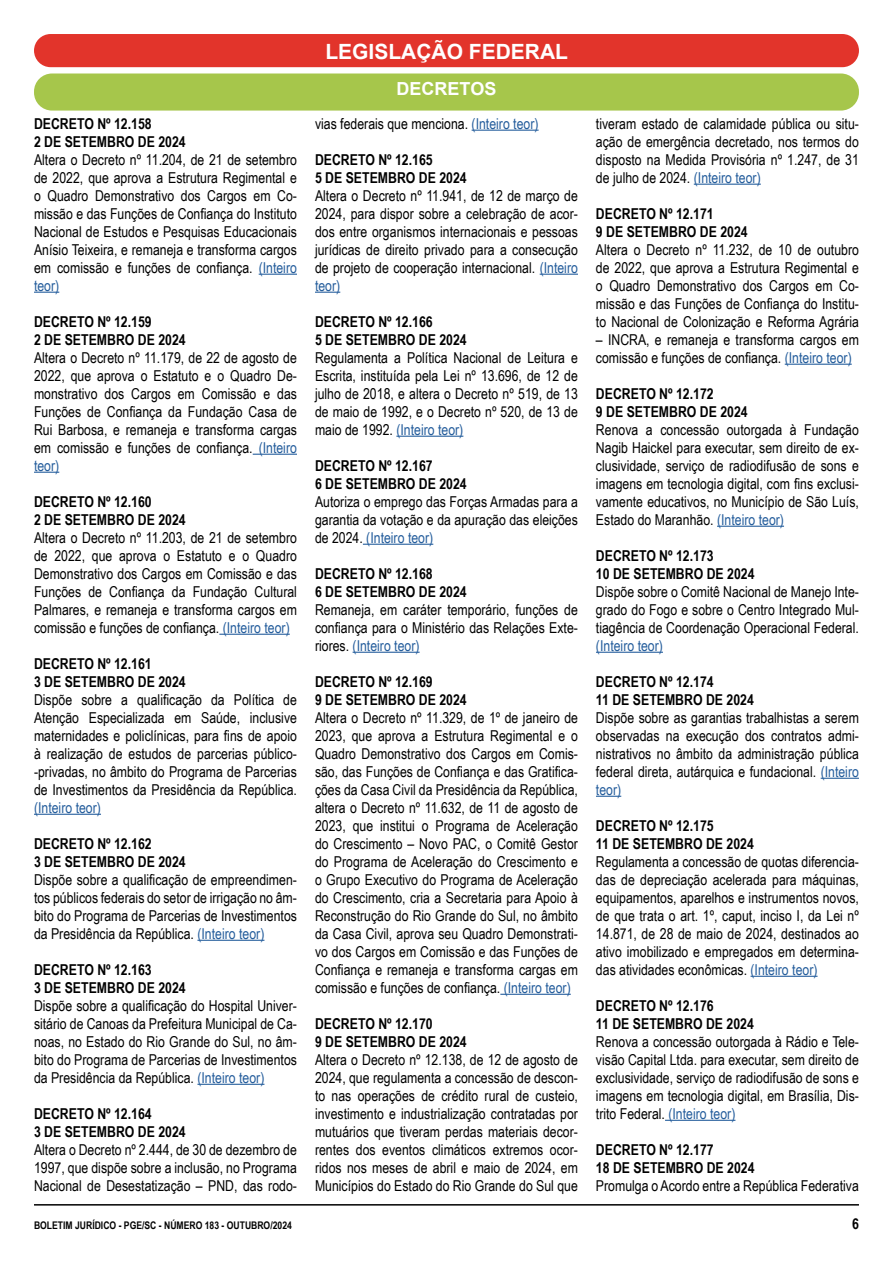
<style>
.page{position:relative;width:893px;height:1263px;background:#fff}
.page>*{position:absolute;margin:0;border:0;box-sizing:border-box;transform-origin:0 0}
.t1{font:700 21px "Arial";color:#fff}
.t2{font:700 18px "Arial";color:#fff}
.t3{font:15px/18px "Arial Narrow";color:#000;text-align:justify}
.t4{font:700 15px/18px "Arial Narrow";color:#000}
.t5{font:15px "Arial Narrow";color:#245d9c}
.t6{font:700 10.5px "Arial Narrow";color:#000}
.s1{color:#245d9c}
</style>
<div class="page">
<hr style="left:34px;top:1204px;width:825px;height:1px;background:#000">
<div style="left:34px;top:34px;width:825px;height:33px;background:#e2342b;border-radius:17px"></div>
<div style="left:34px;top:73px;width:825px;height:38px;background:#a6c64b;border-radius:18px"></div>
<hr style="left:259px;top:274px;width:38px;height:1px;background:#245d9c">
<svg style="left:34px;top:292px;width:25px;height:1px"></svg>
<hr style="left:253px;top:454px;width:44px;height:1px;background:#245d9c">
<svg style="left:34px;top:472px;width:25px;height:1px"></svg>
<hr style="left:219px;top:634px;width:71px;height:1px;background:#245d9c">
<hr style="left:34px;top:814px;width:67px;height:1px;background:#245d9c">
<hr style="left:197px;top:940px;width:67px;height:1px;background:#245d9c">
<hr style="left:197px;top:1084px;width:67px;height:1px;background:#245d9c">
<hr style="left:472px;top:130px;width:67px;height:1px;background:#245d9c">
<hr style="left:540px;top:274px;width:38px;height:1px;background:#245d9c">
<svg style="left:315px;top:292px;width:25px;height:1px"></svg>
<hr style="left:396px;top:436px;width:67px;height:1px;background:#245d9c">
<hr style="left:363px;top:544px;width:70px;height:1px;background:#245d9c">
<hr style="left:353px;top:652px;width:67px;height:1px;background:#245d9c">
<hr style="left:500px;top:994px;width:71px;height:1px;background:#245d9c">
<hr style="left:694px;top:184px;width:67px;height:1px;background:#245d9c">
<hr style="left:785px;top:364px;width:67px;height:1px;background:#245d9c">
<hr style="left:717px;top:526px;width:67px;height:1px;background:#245d9c">
<hr style="left:596px;top:652px;width:67px;height:1px;background:#245d9c">
<hr style="left:821px;top:778px;width:38px;height:1px;background:#245d9c">
<svg style="left:596px;top:796px;width:25px;height:1px"></svg>
<hr style="left:750px;top:976px;width:67px;height:1px;background:#245d9c">
<hr style="left:665px;top:1120px;width:70px;height:1px;background:#245d9c">
<p class="t4" style="left:34px;top:114px;width:153px">DECRETO Nº 12.158<br>2 DE SETEMBRO DE 2024</p>
<p class="t3" style="left:34px;top:150px;width:264px">Altera o Decreto nº 11.204, de 21 de setembro de 2022, que aprova a Estrutura Regimental e o Quadro Demonstrativo dos Cargos em Co&shy;missão e das Funções de Confiança do Instituto Nacional de Estudos e Pesquisas Educacionais Anísio Teixeira, e remaneja e transforma cargos em comissão e funções de confiança. <span class="s1">(Inteiro teor)</span></p>
<p class="t4" style="left:34px;top:312px;width:153px">DECRETO Nº 12.159<br>2 DE SETEMBRO DE 2024</p>
<p class="t3" style="left:34px;top:348px;width:264px">Altera o Decreto nº 11.179, de 22 de agosto de 2022, que aprova o Estatuto e o Quadro De&shy;monstrativo dos Cargos em Comissão e das Funções de Confiança da Fundação Casa de Rui Barbosa, e remaneja e transforma cargas em comissão e funções de confiança. <span class="s1">(Inteiro teor)</span></p>
<p class="t4" style="left:34px;top:492px;width:153px">DECRETO Nº 12.160<br>2 DE SETEMBRO DE 2024</p>
<p class="t3" style="left:34px;top:528px;width:264px">Altera o Decreto nº 11.203, de 21 de setembro de 2022, que aprova o Estatuto e o Quadro Demonstrativo dos Cargos em Comissão e das Funções de Confiança da Fundação Cultural Palmares, e remaneja e transforma cargos em comissão e funções de confiança. <span class="s1">(Inteiro teor)</span></p>
<p class="t4" style="left:34px;top:654px;width:153px">DECRETO Nº 12.161<br>3 DE SETEMBRO DE 2024</p>
<p class="t3" style="left:34px;top:690px;width:264px">Dispõe sobre a qualificação da Política de Atenção Especializada em Saúde, inclusive maternidades e policlínicas, para fins de apoio à realização de estudos de parcerias público--privadas, no âmbito do Programa de Parcerias de Investimentos da Presidência da República.</p>
<p class="t5" style="left:34px;top:796px;width:68px">(Inteiro teor)</p>
<p class="t4" style="left:34px;top:834px;width:153px">DECRETO Nº 12.162<br>3 DE SETEMBRO DE 2024</p>
<p class="t3" style="left:34px;top:870px;width:264px">Dispõe sobre a qualificação de empreendimen&shy;tos públicos federais do setor de irrigação no âm&shy;bito do Programa de Parcerias de Investimentos da Presidência da República. <span class="s1">(Inteiro teor)</span></p>
<p class="t4" style="left:34px;top:960px;width:153px">DECRETO Nº 12.163<br>3 DE SETEMBRO DE 2024</p>
<p class="t3" style="left:34px;top:996px;width:264px">Dispõe sobre a qualificação do Hospital Univer&shy;sitário de Canoas da Prefeitura Municipal de Ca&shy;noas, no Estado do Rio Grande do Sul, no âm&shy;bito do Programa de Parcerias de Investimentos da Presidência da República. <span class="s1">(Inteiro teor)</span></p>
<p class="t4" style="left:34px;top:1104px;width:153px">DECRETO Nº 12.164<br>3 DE SETEMBRO DE 2024</p>
<p class="t3" style="left:34px;top:1140px;width:264px">Altera o Decreto nº 2.444, de 30 de dezembro de 1997, que dispõe sobre a inclusão, no Programa Nacional de Desestatização – PND, das rodo-</p>
<h1 class="t1" style="left:325px;top:37px;width:244px">LEGISLAÇÃO FEDERAL</h1>
<p class="t2" style="left:397px;top:76px;width:101px">DECRETOS</p>
<p class="t3" style="left:315px;top:114px;width:225px">vias federais que menciona. <span class="s1">(Inteiro teor)</span></p>
<p class="t4" style="left:315px;top:150px;width:153px">DECRETO Nº 12.165<br>5 DE SETEMBRO DE 2024</p>
<p class="t3" style="left:315px;top:186px;width:264px">Altera o Decreto nº 11.941, de 12 de março de 2024, para dispor sobre a celebração de acor&shy;dos entre organismos internacionais e pessoas jurídicas de direito privado para a consecução de projeto de cooperação internacional. <span class="s1">(Inteiro teor)</span></p>
<p class="t4" style="left:315px;top:312px;width:153px">DECRETO Nº 12.166<br>5 DE SETEMBRO DE 2024</p>
<p class="t3" style="left:315px;top:348px;width:264px">Regulamenta a Política Nacional de Leitura e Escrita, instituída pela Lei nº 13.696, de 12 de julho de 2018, e altera o Decreto nº 519, de 13 de maio de 1992, e o Decreto nº 520, de 13 de maio de 1992. <span class="s1">(Inteiro teor)</span></p>
<p class="t4" style="left:315px;top:456px;width:153px">DECRETO Nº 12.167<br>6 DE SETEMBRO DE 2024</p>
<p class="t3" style="left:315px;top:492px;width:264px">Autoriza o emprego das Forças Armadas para a garantia da votação e da apuração das eleições de 2024. <span class="s1">(Inteiro teor)</span></p>
<p class="t4" style="left:315px;top:564px;width:153px">DECRETO Nº 12.168<br>6 DE SETEMBRO DE 2024</p>
<p class="t3" style="left:315px;top:600px;width:264px">Remaneja, em caráter temporário, funções de confiança para o Ministério das Relações Exte&shy;riores. <span class="s1">(Inteiro teor)</span></p>
<p class="t4" style="left:315px;top:672px;width:153px">DECRETO Nº 12.169<br>9 DE SETEMBRO DE 2024</p>
<p class="t3" style="left:315px;top:708px;width:264px">Altera o Decreto nº 11.329, de 1º de janeiro de 2023, que aprova a Estrutura Regimental e o Quadro Demonstrativo dos Cargos em Comis&shy;são, das Funções de Confiança e das Gratifica&shy;ções da Casa Civil da Presidência da República, altera o Decreto nº 11.632, de 11 de agosto de 2023, que institui o Programa de Aceleração do Crescimento – Novo PAC, o Comitê Gestor do Programa de Aceleração do Crescimento e o Grupo Executivo do Programa de Aceleração do Crescimento, cria a Secretaria para Apoio à Reconstrução do Rio Grande do Sul, no âmbito da Casa Civil, aprova seu Quadro Demonstrati&shy;vo dos Cargos em Comissão e das Funções de Confiança e remaneja e transforma cargas em comissão e funções de confiança. <span class="s1">(Inteiro teor)</span></p>
<p class="t4" style="left:315px;top:1014px;width:153px">DECRETO Nº 12.170<br>9 DE SETEMBRO DE 2024</p>
<p class="t3" style="left:315px;top:1050px;width:264px">Altera o Decreto nº 12.138, de 12 de agosto de 2024, que regulamenta a concessão de descon&shy;to nas operações de crédito rural de custeio, investimento e industrialização contratadas por mutuários que tiveram perdas materiais decor&shy;rentes dos eventos climáticos extremos ocor&shy;ridos nos meses de abril e maio de 2024, em Municípios do Estado do Rio Grande do Sul que</p>
<p class="t3" style="left:596px;top:114px;width:264px">tiveram estado de calamidade pública ou situ&shy;ação de emergência decretado, nos termos do disposto na Medida Provisória nº 1.247, de 31 de julho de 2024. <span class="s1">(Inteiro teor)</span></p>
<p class="t4" style="left:596px;top:204px;width:153px">DECRETO Nº 12.171<br>9 DE SETEMBRO DE 2024</p>
<p class="t3" style="left:596px;top:240px;width:264px">Altera o Decreto nº 11.232, de 10 de outubro de 2022, que aprova a Estrutura Regimental e o Quadro Demonstrativo dos Cargos em Co&shy;missão e das Funções de Confiança do Institu&shy;to Nacional de Colonização e Reforma Agrária</p>
<p class="t3" style="left:596px;top:330px;width:264px">– INCRA, e remaneja e transforma cargos em comissão e funções de confiança. <span class="s1">(Inteiro teor)</span></p>
<p class="t4" style="left:596px;top:384px;width:153px">DECRETO Nº 12.172<br>9 DE SETEMBRO DE 2024</p>
<p class="t3" style="left:596px;top:420px;width:264px">Renova a concessão outorgada à Fundação Nagib Haickel para executar, sem direito de ex&shy;clusividade, serviço de radiodifusão de sons e imagens em tecnologia digital, com fins exclusi&shy;vamente educativos, no Município de São Luís, Estado do Maranhão. <span class="s1">(Inteiro teor)</span></p>
<p class="t4" style="left:596px;top:546px;width:160px">DECRETO Nº 12.173<br>10 DE SETEMBRO DE 2024</p>
<p class="t3" style="left:596px;top:582px;width:264px">Dispõe sobre o Comitê Nacional de Manejo Inte&shy;grado do Fogo e sobre o Centro Integrado Mul&shy;tiagência de Coordenação Operacional Federal.</p>
<p class="t5" style="left:596px;top:634px;width:68px">(Inteiro teor)</p>
<p class="t4" style="left:596px;top:672px;width:159px">DECRETO Nº 12.174<br>11 DE SETEMBRO DE 2024</p>
<p class="t3" style="left:596px;top:708px;width:264px">Dispõe sobre as garantias trabalhistas a serem observadas na execução dos contratos admi&shy;nistrativos no âmbito da administração pública federal direta, autárquica e fundacional. <span class="s1">(Inteiro teor)</span></p>
<p class="t4" style="left:596px;top:816px;width:159px">DECRETO Nº 12.175<br>11 DE SETEMBRO DE 2024</p>
<p class="t3" style="left:596px;top:852px;width:264px">Regulamenta a concessão de quotas diferencia&shy;das de depreciação acelerada para máquinas, equipamentos, aparelhos e instrumentos novos, de que trata o art. 1º, caput, inciso I, da Lei nº 14.871, de 28 de maio de 2024, destinados ao ativo imobilizado e empregados em determina&shy;das atividades econômicas. <span class="s1">(Inteiro teor)</span></p>
<p class="t4" style="left:596px;top:996px;width:159px">DECRETO Nº 12.176<br>11 DE SETEMBRO DE 2024</p>
<p class="t3" style="left:596px;top:1032px;width:264px">Renova a concessão outorgada à Rádio e Tele&shy;visão Capital Ltda. para executar, sem direito de exclusividade, serviço de radiodifusão de sons e imagens em tecnologia digital, em Brasília, Dis&shy;trito Federal. <span class="s1">(Inteiro teor)</span></p>
<p class="t4" style="left:596px;top:1140px;width:160px">DECRETO Nº 12.177<br>18 DE SETEMBRO DE 2024</p>
<p class="t3" style="left:596px;top:1176px;width:264px">Promulga o Acordo entre a República Federativa</p>
<p class="t6" style="left:34px;top:1217px;width:259px">BOLETIM JURÍDICO - PGE/SC - NÚMERO 183 - OUTUBRO/2024</p>
<p class="t4" style="left:852px;top:1214px;width:8px">6</p>
</div>
